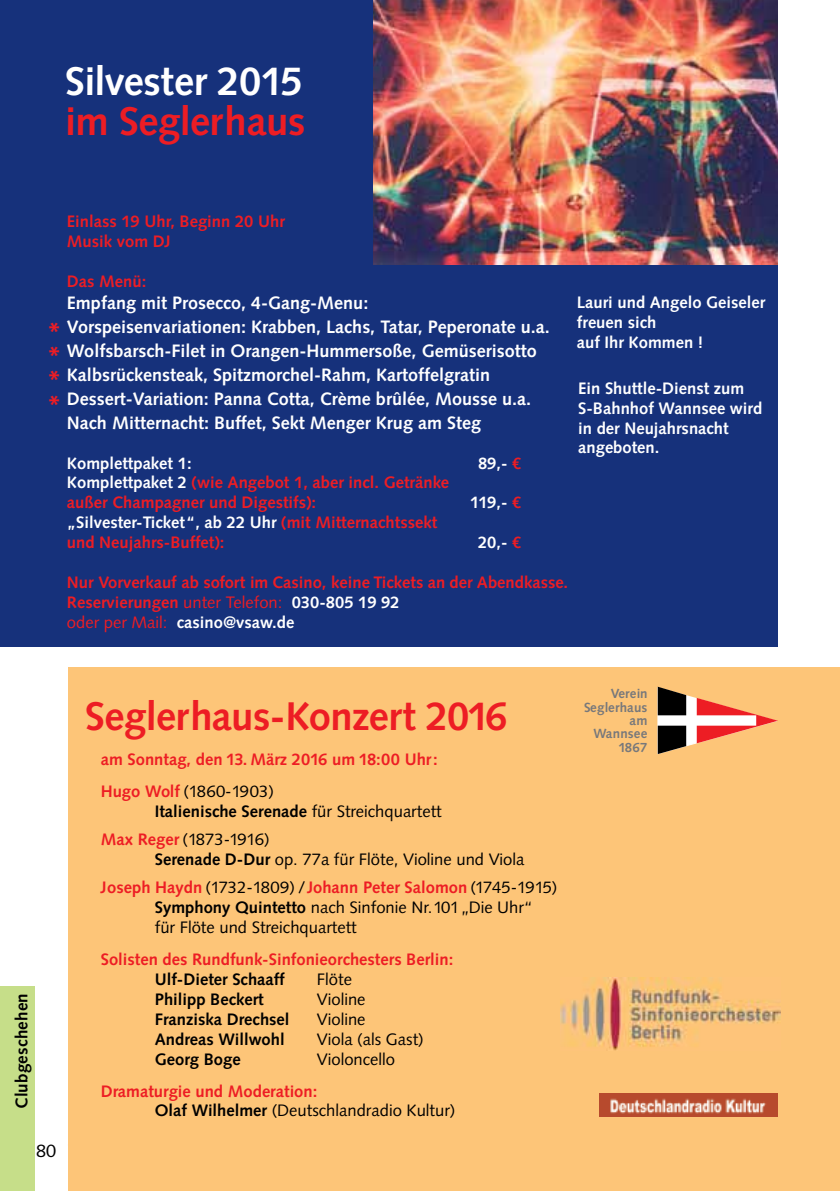
<style>
.page{position:relative;width:840px;height:1191px;background:#fff}
.page>*{position:absolute;margin:0;border:0;box-sizing:border-box;transform-origin:0 0}
.t1{font:700 40px "Syntax";letter-spacing:-.015em;color:#ed1d24}
.t2{font:700 40px "Syntax";letter-spacing:-.02em;color:#fff}
.t3{font:700 28px/24px "Syntax";color:#ed1d24;text-align:justify}
.t4{font:700 18px/24px "Syntax";color:#fff}
.t5{font:18px "Syntax";color:#000}
.t6{font:700 17px "Syntax";letter-spacing:.01em;color:#000}
.t7{font:700 16.6px/20px "Syntax";color:#ed1d24}
.t8{font:16.6px/28px "Syntax";color:#000}
.t9{font:700 16.6px/20px "Syntax";color:#fff}
.t10{font:700 16.6px "Syntax";color:#000}
.t11{font:16.6px/28px "Syntax";letter-spacing:-.03em;color:#000}
.t12{font:700 13.2px/13.6px "Syntax";letter-spacing:.015em;color:#77787b;text-align:right}
.s1{color:#ed1d24}
.s2{color:#fff}
.s3{font-weight:400}
.s4{font-weight:400;color:#000}
.s5{font-weight:700}
.s6{font-weight:700;color:#ed1d24}
.s7{color:#000}
</style>
<div class="page">
<div style="left:0;top:0;width:777px;height:646px;background:#16317b"></div>
<div style="left:68px;top:667px;width:771px;height:524px;background:#fdc578"></div>
<img style="left:373px;top:0;width:404px;height:264px">
<div style="left:0;top:986px;width:34px;height:205px;background:#c6de89"></div>
<svg style="left:657px;top:686px;width:120px;height:68px"></svg>
<img style="left:560px;top:977px;width:220px;height:73px">
<img style="left:599px;top:1093px;width:178px;height:24px">
<h1 class="t2" style="left:65px;top:58px;width:239px">Silvester 2015</h1>
<h1 class="t1" style="left:65px;top:98px;width:241px">im Seglerhaus</h1>
<h2 class="t3" style="left:47px;top:321px;width:17px">* * * *</h2>
<p class="t7" style="left:67px;top:212px;width:219px">Einlass 19 Uhr, Beginn 20 Uhr<br>Musik vom DJ</p>
<p class="t7" style="left:67px;top:271px;width:81px">Das Menü:</p>
<p class="t4" style="left:67px;top:290px;width:484px">Empfang mit Prosecco, 4-Gang-Menu:<br>Vorspeisenvariationen: Krabben, Lachs, Tatar, Peperonate u.a.<br>Wolfsbarsch-Filet in Orangen-Hummersoße, Gemüserisotto Kalbsrückensteak, Spitzmorchel-Rahm, Kartoffelgratin Dessert-Variation: Panna Cotta, Crème brûlée, Mousse u.a.<br>Nach Mitternacht: Buffet, Sekt Menger Krug am Steg</p>
<p class="t9" style="left:67px;top:453px;width:126px">Komplettpaket 1:</p>
<p class="t9" style="left:478px;top:453px;width:45px">89,- <span class="s1">€</span></p>
<p class="t7" style="left:67px;top:473px;width:383px"><span class="s2">Komplettpaket 2</span> (wie Angebot 1, aber incl. Getränke außer Champagner und Digestifs):</p>
<p class="t9" style="left:470px;top:493px;width:53px">119,- <span class="s1">€</span></p>
<p class="t7" style="left:67px;top:513px;width:371px"><span class="s2">„Silvester-Ticket“, ab 22 Uhr</span> (mit Mitternachtssekt und Neujahrs-Buffet):</p>
<p class="t9" style="left:478px;top:532px;width:45px">20,- <span class="s1">€</span></p>
<p class="t7" style="left:67px;top:572px;width:502px">Nur Vorverkauf ab sofort im Casino, keine Tickets an der Abendkasse.<br>Reservierungen <span class="s3">unter Telefon:</span> <span class="s2">030-805 19 92<br></span><span class="s3">oder per Mail:</span> <span class="s2">casino@vsaw.de</span></p>
<p class="t9" style="left:576px;top:292px;width:190px">Lauri und Angelo Geiseler freuen sich<br>auf Ihr Kommen !</p>
<p class="t9" style="left:578px;top:378px;width:185px">Ein Shuttle-Dienst zum<br>S-Bahnhof Wannsee wird in der Neujahrsnacht angeboten.</p>
<p class="t6" style="left:12px;top:1108px;width:117px;rotate:-90deg">Clubgeschehen</p>
<p class="t5" style="left:36px;top:1139px;width:22px">80</p>
<h1 class="t1" style="left:85px;top:693px;width:423px">Seglerhaus-Konzert 2016</h1>
<p class="t7" style="left:101px;top:743px;width:338px;line-height:32px">am Sonntag, den 13. März 2016 um 18:00 Uhr:<br>Hugo Wolf <span class="s4">(1860-1903)</span></p>
<p class="t11" style="left:101px;top:797px;width:342px;text-indent:54px"><span class="s5">Italienische Serenade</span> für Streichquartett<br><span class="s6">Max Reger</span> (1873-1916)</p>
<p class="t8" style="left:101px;top:845px;width:458px;text-indent:54px"><span class="s5">Serenade D-Dur</span> op. 77a für Flöte, Violine und Viola<br><span class="s6">Joseph Haydn</span> (1732-1809) / <span class="s6">Johann Peter Salomon</span> (1745-1915)</p>
<p class="t8" style="left:155px;top:897px;width:379px;line-height:20px"><span class="s5">Symphony Quintetto</span> nach Sinfonie Nr. 101 „Die Uhr“ für Flöte und Streichquartett</p>
<p class="t7" style="left:101px;top:949px;width:354px">Solisten des Rundfunk-Sinfonieorchesters Berlin:</p>
<p class="t10" style="left:155px;top:969px;width:131px">Ulf-Dieter Schaaff</p>
<p class="t8" style="left:317px;top:965px;width:37px">Flöte</p>
<p class="t10" style="left:155px;top:989px;width:110px">Philipp Beckert</p>
<p class="t8" style="left:317px;top:985px;width:50px">Violine</p>
<p class="t10" style="left:155px;top:1009px;width:136px">Franziska Drechsel</p>
<p class="t8" style="left:317px;top:1005px;width:50px">Violine</p>
<p class="t10" style="left:155px;top:1029px;width:131px">Andreas Willwohl</p>
<p class="t8" style="left:317px;top:1024px;width:108px">Viola (als Gast)</p>
<p class="t10" style="left:155px;top:1049px;width:87px">Georg Boge</p>
<p class="t8" style="left:317px;top:1044px;width:80px">Violoncello</p>
<p class="t7" style="left:155px;top:1080px;width:302px;text-indent:-54px">Dramaturgie und Moderation:<br><span class="s7">Olaf Wilhelmer</span> <span class="s4">(Deutschlandradio Kultur)</span></p>
<p class="t12" style="left:583px;top:687px;width:65px">Verein<br>Seglerhaus am<br>Wannsee<br>1867</p>
</div>
